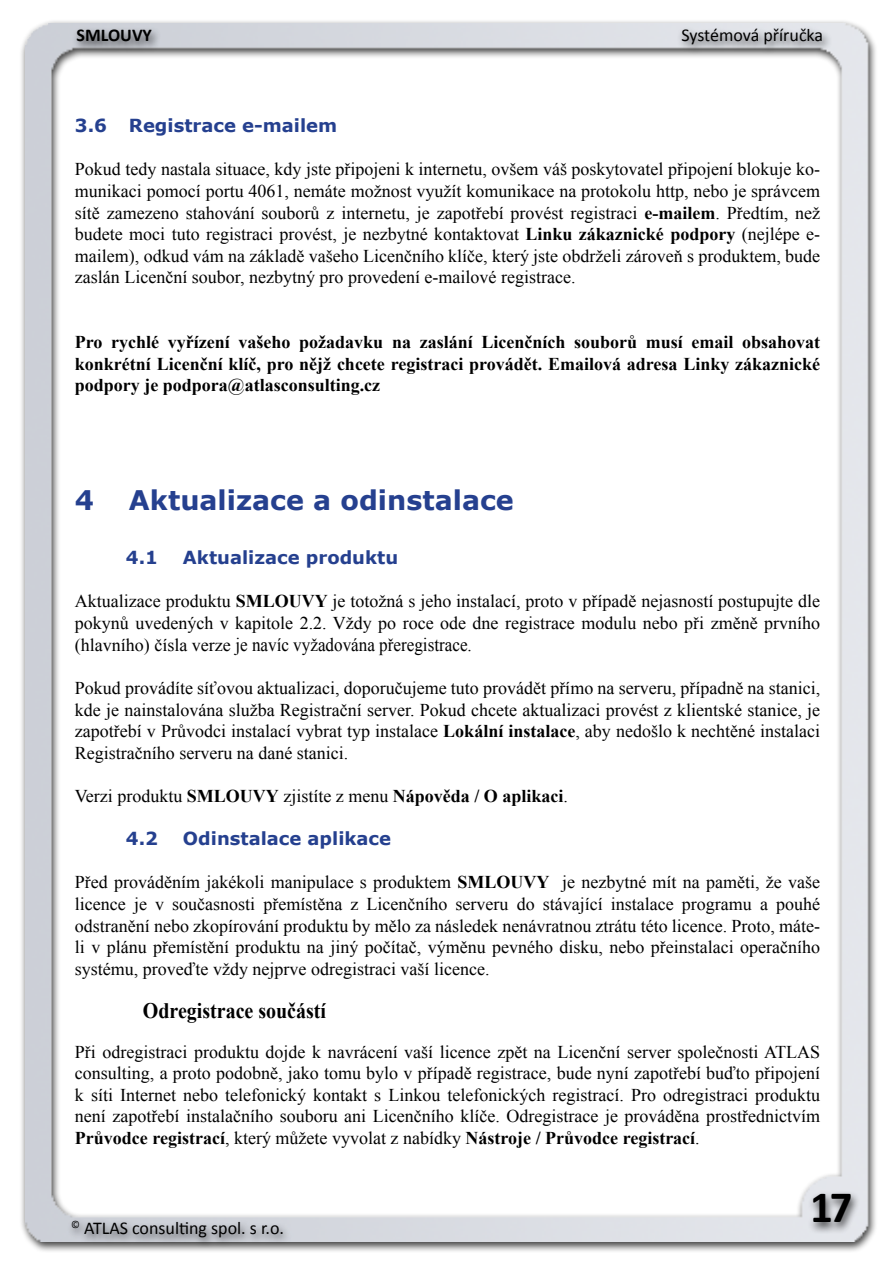
<style>
.page{position:relative;width:893px;height:1263px;background:#fff}
.page>*{position:absolute;margin:0;border:0;box-sizing:border-box;transform-origin:0 0}
.t1{font:700 45px "Calibri";color:#000}
.t2{font:700 27px "Verdana";color:#25408f}
.t3{font:700 22.05px "Times New Roman";color:#000;scale:.9 1}
.t4{font:18.9px "Times New Roman";color:#000;scale:.9 1}
.t5{font:18px/21.6px "Times New Roman";color:#000;text-align:justify}
.t6{font:700 18px/21.6px "Times New Roman";color:#000;text-align:justify}
.t7{font:700 18px "Verdana";color:#25408f}
.t8{font:18px "Calibri";color:#000}
.t9{font:700 18px "Calibri";color:#000}
.s1{font-weight:700}
.s2{font-size:18px}
</style>
<div class="page">
<div style="left:19px;top:19px;width:859px;height:1235px;background:#000;opacity:.75"></div>
<img style="left:26px;top:23px;width:844px;height:1219px">
<div style="left:71px;top:25px;width:90px;height:28px;background:#000;opacity:.75"></div>
<div style="left:676px;top:25px;width:156px;height:31px;background:#000;opacity:.75"></div>
<div style="left:67px;top:1217px;width:225px;height:31px;background:#000;opacity:.75"></div>
<div style="left:808px;top:1190px;width:53px;height:44px;background:#000;opacity:.75"></div>
<p class="t9" style="left:77px;top:22px;width:77px">SMLOUVY</p>
<p class="t8" style="left:681px;top:22px;width:143px">Systémová příručka</p>
<p class="t7" style="left:75px;top:113px;width:264px">3.6 Registrace e-mailem</p>
<p class="t5" style="left:75px;top:158px;width:747px">Pokud tedy nastala situace, kdy jste připojeni k internetu, ovšem váš poskytovatel připojení blokuje ko&shy;munikaci pomocí portu 4061, nemáte možnost využít komunikace na protokolu http, nebo je správcem sítě zamezeno stahování souborů z internetu, je zapotřebí provést registraci <span class="s1">e-mailem</span>. Předtím, než budete moci tuto registraci provést, je nezbytné kontaktovat <span class="s1">Linku zákaznické podpory</span> (nejlépe e&shy;mailem), odkud vám na základě vašeho Licenčního klíče, který jste obdrželi zároveň s produktem, bude zaslán Licenční soubor, nezbytný pro provedení e-mailové registrace.</p>
<p class="t6" style="left:75px;top:331px;width:747px">Pro rychlé vyřízení vašeho požadavku na zaslání Licenčních souborů musí email obsahovat konkrétní Licenční klíč, pro nějž chcete registraci provádět. Emailová adresa Linky zákaznické podpory je podpora@atlasconsulting.cz</p>
<h2 class="t2" style="left:75px;top:481px;width:21px">4</h2>
<h2 class="t2" style="left:129px;top:481px;width:386px">Aktualizace a odinstalace</h2>
<p class="t7" style="left:126px;top:545px;width:34px">4.1</p>
<p class="t7" style="left:183px;top:545px;width:217px">Aktualizace produktu</p>
<p class="t5" style="left:75px;top:590px;width:747px">Aktualizace produktu <span class="s1">SMLOUVY</span> je totožná s jeho instalací, proto v případě nejasností postupujte dle pokynů uvedených v kapitole 2.2. Vždy po roce ode dne registrace modulu nebo při změně prvního</p>
<p class="t4" style="left:75px;top:631px;width:442px"><span class="s2">(hlavního) čísla verze</span> je navíc vyžadována přeregistrace.</p>
<p class="t5" style="left:75px;top:676px;width:747px">Pokud provádíte síťovou aktualizaci, doporučujeme tuto provádět přímo na serveru, případně na stanici, kde je nainstalována služba Registrační server. Pokud chcete aktualizaci provést z klientské stanice, je zapotřebí v Průvodci instalací vybrat typ instalace <span class="s1">Lokální instalace</span>, aby nedošlo k nechtěné instalaci Registračního serveru na dané stanici.</p>
<p class="t5" style="left:75px;top:784px;width:494px">Verzi produktu <span class="s1">SMLOUVY</span> zjistíte z menu <span class="s1">Nápověda / O aplikaci</span>.</p>
<p class="t7" style="left:126px;top:826px;width:34px">4.2</p>
<p class="t7" style="left:183px;top:826px;width:210px">Odinstalace aplikace</p>
<p class="t5" style="left:75px;top:871px;width:747px">Před prováděním jakékoli manipulace s produktem <span class="s1">SMLOUVY</span> je nezbytné mít na paměti, že vaše licence je v současnosti přemístěna z Licenčního serveru do stávající instalace programu a pouhé odstranění nebo zkopírování produktu by mělo za následek nenávratnou ztrátu této licence. Proto, máte&shy;li v plánu přemístění produktu na jiný počítač, výměnu pevného disku, nebo přeinstalaci operačního systému, proveďte vždy nejprve odregistraci vaší licence.</p>
<p class="t3" style="left:143px;top:995px;width:205px">Odregistrace součástí</p>
<p class="t5" style="left:75px;top:1040px;width:747px">Při odregistraci produktu dojde k navrácení vaší licence zpět na Licenční server společnosti ATLAS consulting, a proto podobně, jako tomu bylo v případě registrace, bude nyní zapotřebí buďto připojení k síti Internet nebo telefonický kontakt s Linkou telefonických registrací. Pro odregistraci produktu není zapotřebí instalačního souboru ani Licenčního klíče. Odregistrace je prováděna prostřednictvím <span class="s1">Průvodce registrací</span>, který můžete vyvolat z nabídky <span class="s1">Nástroje / Průvodce registrací</span>.</p>
<p class="t8" style="left:71px;top:1215px;width:214px"><sup>©</sup> ATLAS consulting spol. s r.o.</p>
<h1 class="t1" style="left:810px;top:1175px;width:44px">17</h1>
</div>
